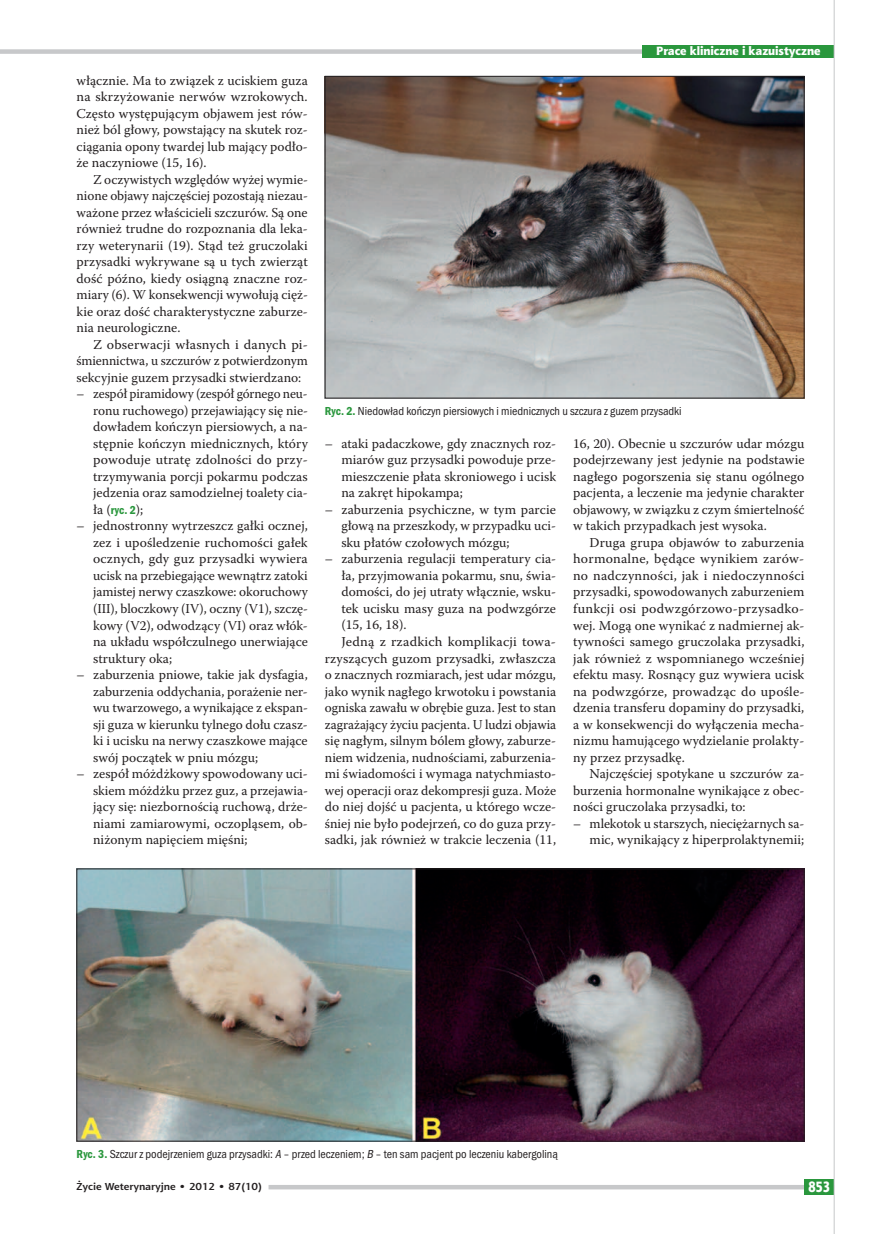
<style>
.page{position:relative;width:881px;height:1234px;background:#fff}
.page>*{position:absolute;margin:0;border:0;box-sizing:border-box;transform-origin:0 0}
.t1{font:15px "Aerton Cnd EFN Black";color:#fff}
.t2{font:13.5px/16.5px "Warnock Pro";color:#231f20;text-align:justify}
.t3{font:12px "Franklin Got Itc TOT Boo Con";color:#231f20}
.t4{font:12px "Aerton EFN Black";color:#fff}
.t5{font:700 10.2px "Aerton EFN";color:#231f20;scale:1.11 1}
.s1{font-family:"Franklin Got Itc TOT Dem Con";font-size:12px;color:#2a973d}
.s2{font-family:"Franklin Got Itc TOT Dem Con";color:#2a973d}
.s3{font-style:italic}
</style>
<div class="page">
<img style="left:327px;top:78px;width:475px;height:318px">
<div style="left:325px;top:76px;width:479px;height:322px;border:1px solid #231f20"></div>
<img style="left:79px;top:870px;width:723px;height:269px">
<div style="left:77px;top:868px;width:727px;height:273px;border:1px solid #231f20"></div>
<div style="left:0;top:49px;width:833px;height:5px;background:#c7c8ca"></div>
<div style="left:642px;top:45px;width:191px;height:13px;background:#2a973d"></div>
<div style="left:268px;top:1184px;width:565px;height:5px;background:#c7c8ca"></div>
<div style="left:804px;top:1178px;width:29px;height:15px;background:#2a973d"></div>
<hr style="left:833px;top:0;width:1px;height:1233px;background:#c7c8ca">
<p class="t2" style="left:77px;top:72px;width:233px">włącznie. Ma to związek z uciskiem guza na skrzyżowanie nerwów wzrokowych.<br>Często występującym objawem jest rów&shy;nież ból głowy, powstający na skutek roz&shy;ciągania opony twardej lub mający podło&shy;że naczyniowe (15, 16).</p>
<p class="t2" style="left:77px;top:171px;width:233px;text-indent:16px">Z oczywistych względów wyżej wymie&shy;nione objawy najczęściej pozostają niezau&shy;ważone przez właścicieli szczurów. Są one również trudne do rozpoznania dla leka&shy;rzy weterynarii (19). Stąd też gruczolaki przysadki wykrywane są u tych zwierząt dość późno, kiedy osiągną znaczne roz&shy;miary (6). W konsekwencji wywołują cięż&shy;kie oraz dość charakterystyczne zaburze&shy;nia neurologiczne.</p>
<p class="t2" style="left:77px;top:336px;width:233px;text-indent:16px">Z obserwacji własnych i danych pi&shy;śmiennictwa, u szczurów z potwierdzonym sekcyjnie guzem przysadki stwierdzano:</p>
<p class="t2" style="left:93px;top:385px;width:216px;text-indent:-16px">– zespół piramidowy (zespół górnego neu&shy;ronu ruchowego) przejawiający się nie&shy;dowładem kończyn piersiowych, a na&shy;stępnie kończyn miednicznych, który powoduje utratę zdolności do przy&shy;trzymywania porcji pokarmu podczas jedzenia oraz samodzielnej toalety cia&shy;ła (<span class="s1">ryc. 2</span>);</p>
<p class="t2" style="left:93px;top:517px;width:216px;text-indent:-17px">– jednostronny wytrzeszcz gałki ocznej, zez i upośledzenie ruchomości gałek ocznych, gdy guz przysadki wywiera ucisk na przebiegające wewnątrz zatoki jamistej nerwy czaszkowe: okoruchowy (III), bloczkowy (IV), oczny (V1), szczę&shy;kowy (V2), odwodzący (VI) oraz włók&shy;na układu współczulnego unerwiające struktury oka;</p>
<p class="t2" style="left:93px;top:666px;width:216px;text-indent:-16px">– zaburzenia pniowe, takie jak dysfagia, zaburzenia oddychania, porażenie ner&shy;wu twarzowego, a wynikające z ekspan&shy;sji guza w kierunku tylnego dołu czasz&shy;ki i ucisku na nerwy czaszkowe mające swój początek w pniu mózgu;</p>
<p class="t2" style="left:93px;top:765px;width:216px;text-indent:-16px">– zespół móżdżkowy spowodowany uci&shy;skiem móżdżku przez guz, a przejawia&shy;jący się: niezbornością ruchową, drże&shy;niami zamiarowymi, oczopląsem, ob&shy;niżonym napięciem mięśni;</p>
<p class="t4" style="left:656px;top:43px;width:166px">Prace kliniczne i kazuistyczne</p>
<p class="t3" style="left:325px;top:404px;width:358px"><span class="s2">Ryc. 2.</span> Niedowład kończyn piersiowych i miednicznych u szczura z guzem przysadki</p>
<p class="t2" style="left:341px;top:435px;width:216px;text-indent:-16px">– ataki padaczkowe, gdy znacznych roz&shy;miarów guz przysadki powoduje prze&shy;mieszczenie płata skroniowego i ucisk na zakręt hipokampa;</p>
<p class="t2" style="left:341px;top:501px;width:216px;text-indent:-16px">– zaburzenia psychiczne, w tym parcie głową na przeszkody, w przypadku uci&shy;sku płatów czołowych mózgu;</p>
<p class="t2" style="left:325px;top:550px;width:233px">– zaburzenia regulacji temperatury cia-</p>
<p class="t2" style="left:341px;top:567px;width:216px">ła, przyjmowania pokarmu, snu, świa-</p>
<p class="t2" style="left:341px;top:583px;width:216px">domości, do jej utraty włącznie, wsku-</p>
<p class="t2" style="left:341px;top:600px;width:216px">tek ucisku masy guza na podwzgórze</p>
<p class="t2" style="left:341px;top:616px;width:67px">(15, 16, 18).</p>
<p class="t2" style="left:341px;top:633px;width:216px">Jedną z rzadkich komplikacji towa-</p>
<p class="t2" style="left:325px;top:649px;width:233px">rzyszących guzom przysadki, zwłaszcza</p>
<p class="t2" style="left:325px;top:666px;width:232px">o znacznych rozmiarach, jest udar mózgu,</p>
<p class="t2" style="left:325px;top:682px;width:233px">jako wynik nagłego krwotoku i powstania</p>
<p class="t2" style="left:325px;top:699px;width:233px">ogniska zawału w obrębie guza. Jest to stan</p>
<p class="t2" style="left:325px;top:715px;width:233px">zagrażający życiu pacjenta. U ludzi objawia</p>
<p class="t2" style="left:325px;top:732px;width:232px">się nagłym, silnym bólem głowy, zaburze-</p>
<p class="t2" style="left:325px;top:748px;width:232px">niem widzenia, nudnościami, zaburzenia-</p>
<p class="t2" style="left:325px;top:765px;width:233px">mi świadomości i wymaga natychmiasto-</p>
<p class="t2" style="left:325px;top:781px;width:233px">wej operacji oraz dekompresji guza. Może</p>
<p class="t2" style="left:325px;top:798px;width:233px">do niej dojść u pacjenta, u którego wcze-</p>
<p class="t2" style="left:325px;top:814px;width:233px">śniej nie było podejrzeń, co do guza przy-</p>
<p class="t2" style="left:325px;top:831px;width:233px">sadki, jak również w trakcie leczenia (11,</p>
<p class="t2" style="left:573px;top:435px;width:233px">16, 20). Obecnie u szczurów udar mózgu podejrzewany jest jedynie na podstawie nagłego pogorszenia się stanu ogólnego pacjenta, a leczenie ma jedynie charakter objawowy, w związku z czym śmiertelność w takich przypadkach jest wysoka.</p>
<p class="t2" style="left:573px;top:534px;width:233px;text-indent:16px">Druga grupa objawów to zaburzenia hormonalne, będące wynikiem zarów&shy;no nadczynności, jak i niedoczynności przysadki, spowodowanych zaburzeniem funkcji osi podwzgórzowo-przysadko&shy;wej. Mogą one wynikać z nadmiernej ak&shy;tywności samego gruczolaka przysadki, jak również z wspomnianego wcześniej efektu masy. Rosnący guz wywiera ucisk na podwzgórze, prowadząc do upośle&shy;dzenia transferu dopaminy do przysadki, a w konsekwencji do wyłączenia mecha&shy;nizmu hamującego wydzielanie prolakty&shy;ny przez przysadkę.</p>
<p class="t2" style="left:573px;top:765px;width:233px;text-indent:16px">Najczęściej spotykane u szczurów za&shy;burzenia hormonalne wynikające z obec&shy;ności gruczolaka przysadki, to:</p>
<p class="t2" style="left:573px;top:814px;width:232px;text-align:right">– mlekotok u starszych, nieciężarnych sa&shy;mic, wynikający z hiperprolaktynemii;</p>
<p class="t3" style="left:77px;top:1146px;width:482px"><span class="s2">Ryc. 3.</span> Szczur z podejrzeniem guza przysadki: <span class="s3">A</span>– przed leczeniem; <span class="s3">B</span> – ten sam pacjent po leczeniu kabergoliną</p>
<p class="t5" style="left:77px;top:1180px;width:168px">Życie Weterynaryjne • 2012 • 87(10)</p>
<p class="t1" style="left:808px;top:1177px;width:23px">853</p>
</div>
